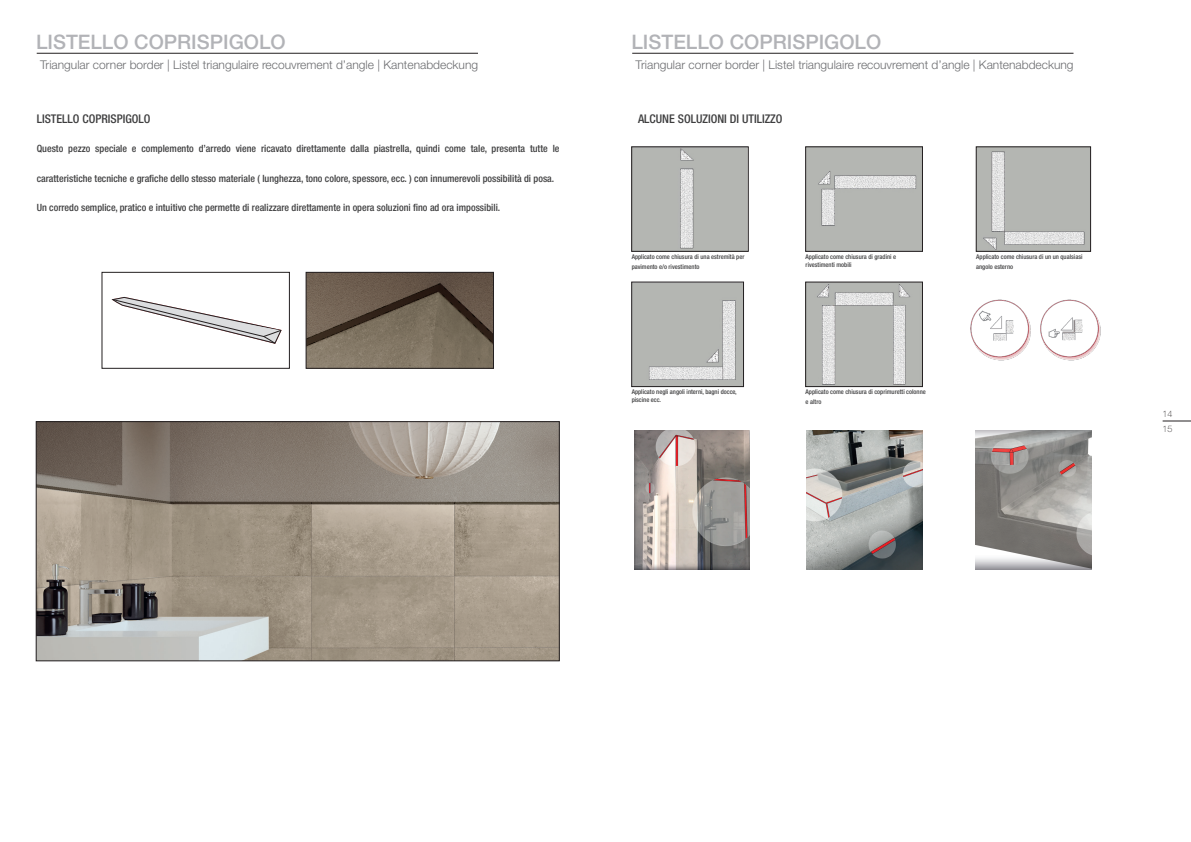
<style>
.page{position:relative;width:1191px;height:842px;background:#fff}
.page>*{position:absolute;margin:0;border:0;box-sizing:border-box;transform-origin:0 0}
.t1{font:500 20px "Helvetica Neue LT Std";color:#b2b3b7}
.t2{font:300 12px "Helvetica Neue LT Std";color:#6c6d70}
.t3{font:500 condensed 12px "Helvetica Neue LT Std";color:#3e3e3f}
.t4{font:500 condensed 10px "Helvetica Neue LT Std";color:#3e3e3f}
.t5{font:100 9px/15px "Helvetica Neue LT Std";color:#231f20}
.t6{font:500 condensed 6.5px/9.9px "Helvetica Neue LT Std";color:#3e3e3f}
</style>
<div class="page">
<svg style="left:1162px;top:420px;width:29px;height:1px"></svg>
<hr style="left:632px;top:53px;width:441px;height:1px;background:#231f20">
<hr style="left:37px;top:53px;width:441px;height:1px;background:#231f20">
<div style="left:102px;top:272px;width:187px;height:96px;border:1px solid #231f20"></div>
<svg style="left:112px;top:297px;width:169px;height:47px"></svg>
<img style="left:633px;top:149px;width:113px;height:101px">
<div style="left:631px;top:147px;width:117px;height:105px;border:1px solid #231f20"></div>
<img style="left:807px;top:149px;width:113px;height:101px">
<div style="left:805px;top:147px;width:117px;height:105px;border:1px solid #231f20"></div>
<img style="left:633px;top:284px;width:108px;height:101px">
<div style="left:631px;top:282px;width:112px;height:105px;border:1px solid #231f20"></div>
<img style="left:978px;top:149px;width:110px;height:101px">
<div style="left:976px;top:147px;width:114px;height:105px;border:1px solid #231f20"></div>
<img style="left:807px;top:284px;width:113px;height:101px">
<div style="left:805px;top:282px;width:117px;height:105px;border:1px solid #231f20"></div>
<img style="left:970px;top:299px;width:131px;height:62px">
<img style="left:634px;top:431px;width:116px;height:138px">
<img style="left:806px;top:431px;width:116px;height:138px">
<img style="left:975px;top:431px;width:116px;height:138px">
<img style="left:38px;top:423px;width:519px;height:236px">
<div style="left:36px;top:421px;width:523px;height:240px;border:1px solid #231f20"></div>
<img style="left:308px;top:274px;width:183px;height:92px">
<div style="left:306px;top:272px;width:187px;height:96px;border:1px solid #231f20"></div>
<p class="t1" style="left:36px;top:30px;width:251px">LISTELLO COPRISPIGOLO</p>
<p class="t1" style="left:631px;top:30px;width:251px">LISTELLO COPRISPIGOLO</p>
<p class="t2" style="left:40px;top:57px;width:439px">Triangular corner border | Listel triangulaire recouvrement d’angle | Kantenabdeckung</p>
<p class="t2" style="left:635px;top:57px;width:439px">Triangular corner border | Listel triangulaire recouvrement d’angle | Kantenabdeckung</p>
<p class="t3" style="left:37px;top:111px;width:115px">LISTELLO COPRISPIGOLO</p>
<p class="t4" style="left:37px;top:143px;width:524px">Questo pezzo speciale e complemento d’arredo viene ricavato direttamente dalla piastrella, quindi come tale, presenta tutte le</p>
<p class="t4" style="left:37px;top:172px;width:519px">caratteristiche tecniche e grafiche dello stesso materiale ( lunghezza, tono colore, spessore, ecc. ) con innumerevoli possibilità di posa.</p>
<p class="t4" style="left:37px;top:201px;width:465px">Un corredo semplice, pratico e intuitivo che permette di realizzare direttamente in opera soluzioni fino ad ora impossibili.</p>
<p class="t3" style="left:638px;top:111px;width:146px">ALCUNE SOLUZIONI DI UTILIZZO</p>
<p class="t6" style="left:631px;top:252px;width:114px">Applicato come chiusura di una estremità per pavimento e/o rivestimento</p>
<p class="t6" style="left:976px;top:252px;width:108px">Applicato come chiusura di un un qualsiasi angolo esterno</p>
<p class="t6" style="left:805px;top:252px;width:92px">Applicato come chiusura di gradini e</p>
<p class="t6" style="left:805px;top:259px;width:48px">rivestimenti mobili</p>
<p class="t6" style="left:631px;top:388px;width:107px;line-height:7.8px">Applicato negli angoli interni, bagni docce, piscine ecc.</p>
<p class="t6" style="left:805px;top:387px;width:122px">Applicato come chiusura di coprimuretti colonne e altro</p>
<p class="t5" style="left:1162px;top:406px;width:12px">14<br>15</p>
</div>
